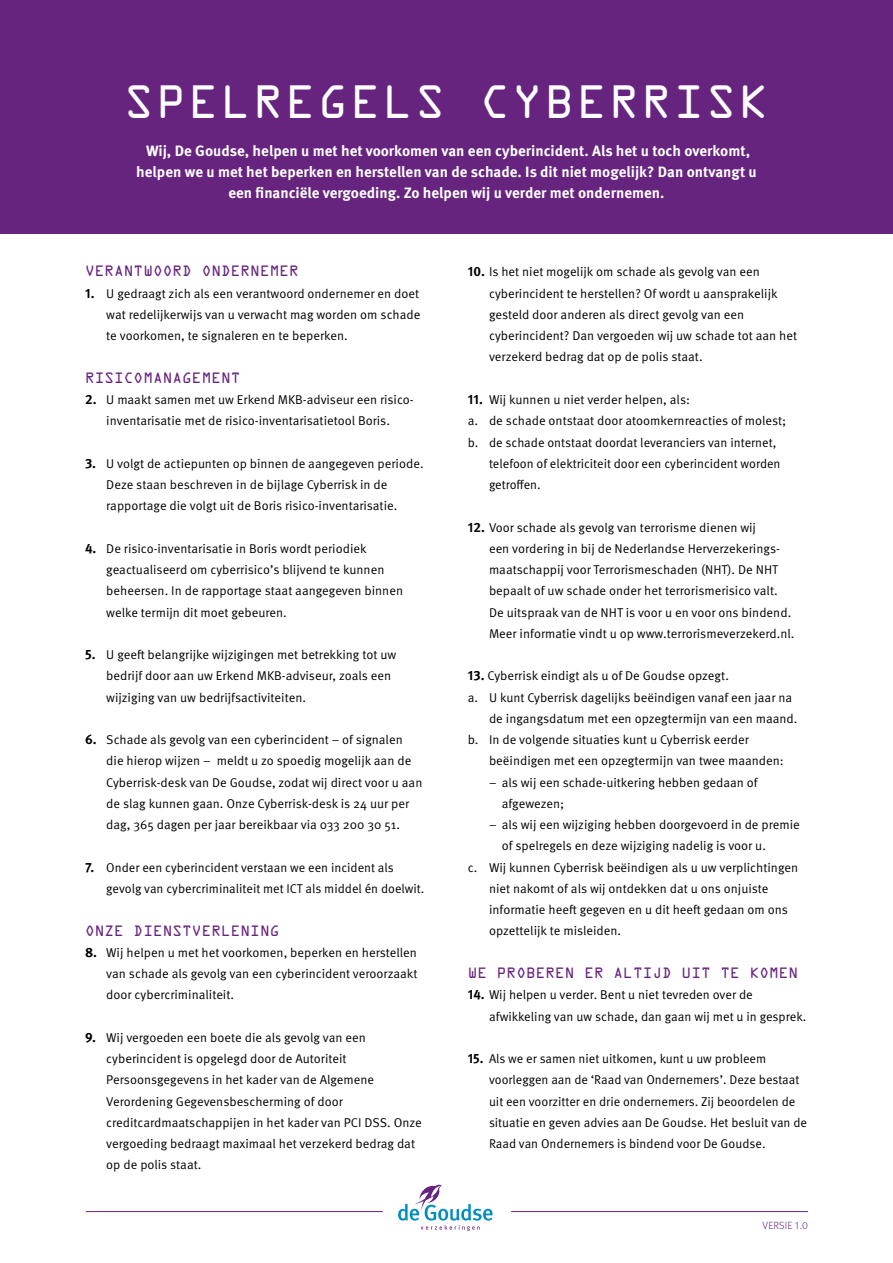
<style>
.page{position:relative;width:893px;height:1263px;background:#fff}
.page>*{position:absolute;margin:0;border:0;box-sizing:border-box;transform-origin:0 0}
.t1{font:42px "OCRA Std";letter-spacing:.05em;color:#fff}
.t2{font:700 15px/21.3px "Meta OT";color:#fff;text-align:center}
.t3{font:13.5px "OCRA Std";color:#66247f}
.t4{font:12.75px/21.3px "Meta OT Norm";color:#000}
.t5{font:300 10.5px "Meta OT";letter-spacing:.01em;color:#66247f}
.s1{font-family:"Meta OT";font-weight:700;font-size:13.5px}
</style>
<div class="page">
<div style="left:0;top:0;width:893px;height:234px;background:#66247f"></div>
<svg style="left:398px;top:1184px;width:95px;height:47px"></svg>
<hr style="left:86px;top:1211px;width:297px;height:1px;background:#66247f">
<hr style="left:511px;top:1211px;width:297px;height:1px;background:#66247f">
<h1 class="t1" style="left:124px;top:83px;width:646px">SPELREGELS CYBERRISK</h1>
<p class="t2" style="left:136px;top:140px;width:622px">Wij, De Goudse, helpen u met het voorkomen van een cyberincident. Als het u toch overkomt, helpen we u met het beperken en herstellen van de schade. Is dit niet mogelijk? Dan ontvangt u een financiële vergoeding. Zo helpen wij u verder met ondernemen.</p>
<p class="t3" style="left:85px;top:265px;width:215px">VERANTWOORD ONDERNEMER</p>
<p class="t4" style="left:106px;top:283px;width:316px;text-align:justify;text-indent:-21px"><span class="s1">1.</span> U gedraagt zich als een verantwoord ondernemer en doet wat redelijkerwijs van u verwacht mag worden om schade te voorkomen, te signaleren en te beperken.</p>
<p class="t3" style="left:85px;top:372px;width:157px">RISICOMANAGEMENT</p>
<p class="t4" style="left:85px;top:389px;width:330px;text-align:center"><span class="s1">2.</span> U maakt samen met uw Erkend MKB-adviseur een risico&shy;inventarisatie met de risico-inventarisatietool Boris.</p>
<p class="t4" style="left:106px;top:453px;width:319px;text-indent:-21px"><span class="s1">3.</span> U volgt de actiepunten op binnen de aangegeven periode.<br>Deze staan beschreven in de bijlage Cyberrisk in de rapportage die volgt uit de Boris risico-inventarisatie.</p>
<p class="t4" style="left:106px;top:538px;width:298px;text-indent:-21px"><span class="s1">4.</span> De risico-inventarisatie in Boris wordt periodiek geactualiseerd om cyberrisico’s blijvend te kunnen beheersen. In de rapportage staat aangegeven binnen welke termijn dit moet gebeuren.</p>
<p class="t4" style="left:106px;top:644px;width:291px;text-indent:-21px"><span class="s1">5.</span> U geeft belangrijke wijzigingen met betrekking tot uw bedrijf door aan uw Erkend MKB-adviseur, zoals een wijziging van uw bedrijfsactiviteiten.</p>
<p class="t4" style="left:106px;top:729px;width:318px;text-indent:-21px"><span class="s1">6.</span> Schade als gevolg van een cyberincident – of signalen die hierop wijzen – meldt u zo spoedig mogelijk aan de Cyberrisk-desk van De Goudse, zodat wij direct voor u aan de slag kunnen gaan. Onze Cyberrisk-desk is 24 uur per dag, 365 dagen per jaar bereikbaar via 033 200 30 51.</p>
<p class="t4" style="left:106px;top:857px;width:320px;text-indent:-21px"><span class="s1">7.</span> Onder een cyberincident verstaan we een incident als gevolg van cybercriminaliteit met ICT als middel én doelwit.</p>
<p class="t3" style="left:85px;top:924px;width:196px">ONZE DIENSTVERLENING</p>
<p class="t4" style="left:106px;top:942px;width:313px;text-align:justify;text-indent:-21px"><span class="s1">8.</span> Wij helpen u met het voorkomen, beperken en herstellen van schade als gevolg van een cyberincident veroorzaakt door cybercriminaliteit.</p>
<p class="t4" style="left:106px;top:1027px;width:317px;text-indent:-21px"><span class="s1">9.</span> Wij vergoeden een boete die als gevolg van een cyberincident is opgelegd door de Autoriteit Persoonsgegevens in het kader van de Algemene Verordening Gegevensbescherming of door creditcardmaatschappijen in het kader van PCI DSS. Onze vergoeding bedraagt maximaal het verzekerd bedrag dat op de polis staat.</p>
<p class="t4" style="left:489px;top:261px;width:310px;text-indent:-21px"><span class="s1">10.</span> Is het niet mogelijk om schade als gevolg van een cyberincident te herstellen? Of wordt u aansprakelijk gesteld door anderen als direct gevolg van een cyberincident? Dan vergoeden wij uw schade tot aan het verzekerd bedrag dat op de polis staat.</p>
<p class="t4" style="left:468px;top:389px;width:224px"><span class="s1">11.</span> Wij kunnen u niet verder helpen, als:</p>
<p class="t4" style="left:468px;top:410px;width:320px">a. de schade ontstaat door atoomkernreacties of molest;</p>
<p class="t4" style="left:468px;top:432px;width:310px">b. de schade ontstaat doordat leveranciers van internet,</p>
<p class="t4" style="left:489px;top:453px;width:293px">telefoon of elektriciteit door een cyberincident worden</p>
<p class="t4" style="left:489px;top:474px;width:53px">getroffen.</p>
<p class="t4" style="left:489px;top:517px;width:307px;text-indent:-21px"><span class="s1">12.</span> Voor schade als gevolg van terrorisme dienen wij<br>een vordering in bij de Nederlandse Herverzekerings&shy;maatschappij voor Terrorismeschaden (NHT). De NHT bepaalt of uw schade onder het terrorismerisico valt.<br>De uitspraak van de NHT is voor u en voor ons bindend.<br>Meer informatie vindt u op www.terrorismeverzekerd.nl.</p>
<p class="t4" style="left:468px;top:665px;width:263px"><span class="s1">13.</span> Cyberrisk eindigt als u of De Goudse opzegt.</p>
<p class="t4" style="left:468px;top:687px;width:326px">a. U kunt Cyberrisk dagelijks beëindigen vanaf een jaar na</p>
<p class="t4" style="left:489px;top:708px;width:310px">de ingangsdatum met een opzegtermijn van een maand.</p>
<p class="t4" style="left:468px;top:729px;width:283px">b. In de volgende situaties kunt u Cyberrisk eerder</p>
<p class="t4" style="left:489px;top:750px;width:296px">beëindigen met een opzegtermijn van twee maanden:</p>
<p class="t4" style="left:502px;top:772px;width:257px;text-indent:-13px">– als wij een schade-uitkering hebben gedaan of afgewezen;</p>
<p class="t4" style="left:489px;top:814px;width:312px">– als wij een wijziging hebben doorgevoerd in de premie</p>
<p class="t4" style="left:502px;top:835px;width:266px">of spelregels en deze wijziging nadelig is voor u.</p>
<p class="t4" style="left:468px;top:857px;width:332px">c. Wij kunnen Cyberrisk beëindigen als u uw verplichtingen</p>
<p class="t4" style="left:489px;top:878px;width:281px">niet nakomt of als wij ontdekken dat u ons onjuiste</p>
<p class="t4" style="left:489px;top:899px;width:301px">informatie heeft gegeven en u dit heeft gedaan om ons</p>
<p class="t4" style="left:489px;top:920px;width:134px">opzettelijk te misleiden.</p>
<p class="t3" style="left:468px;top:967px;width:332px">WE PROBEREN ER ALTIJD UIT TE KOMEN</p>
<p class="t4" style="left:489px;top:984px;width:319px;text-indent:-21px"><span class="s1">14.</span> Wij helpen u verder. Bent u niet tevreden over de afwikkeling van uw schade, dan gaan wij met u in gesprek.</p>
<p class="t4" style="left:489px;top:1048px;width:320px;text-indent:-21px"><span class="s1">15.</span> Als we er samen niet uitkomen, kunt u uw probleem voorleggen aan de ‘Raad van Ondernemers’. Deze bestaat uit een voorzitter en drie ondernemers. Zij beoordelen de situatie en geven advies aan De Goudse. Het besluit van de Raad van Ondernemers is bindend voor De Goudse.</p>
<p class="t5" style="left:763px;top:1219px;width:47px">VERSIE 1.0</p>
</div>
